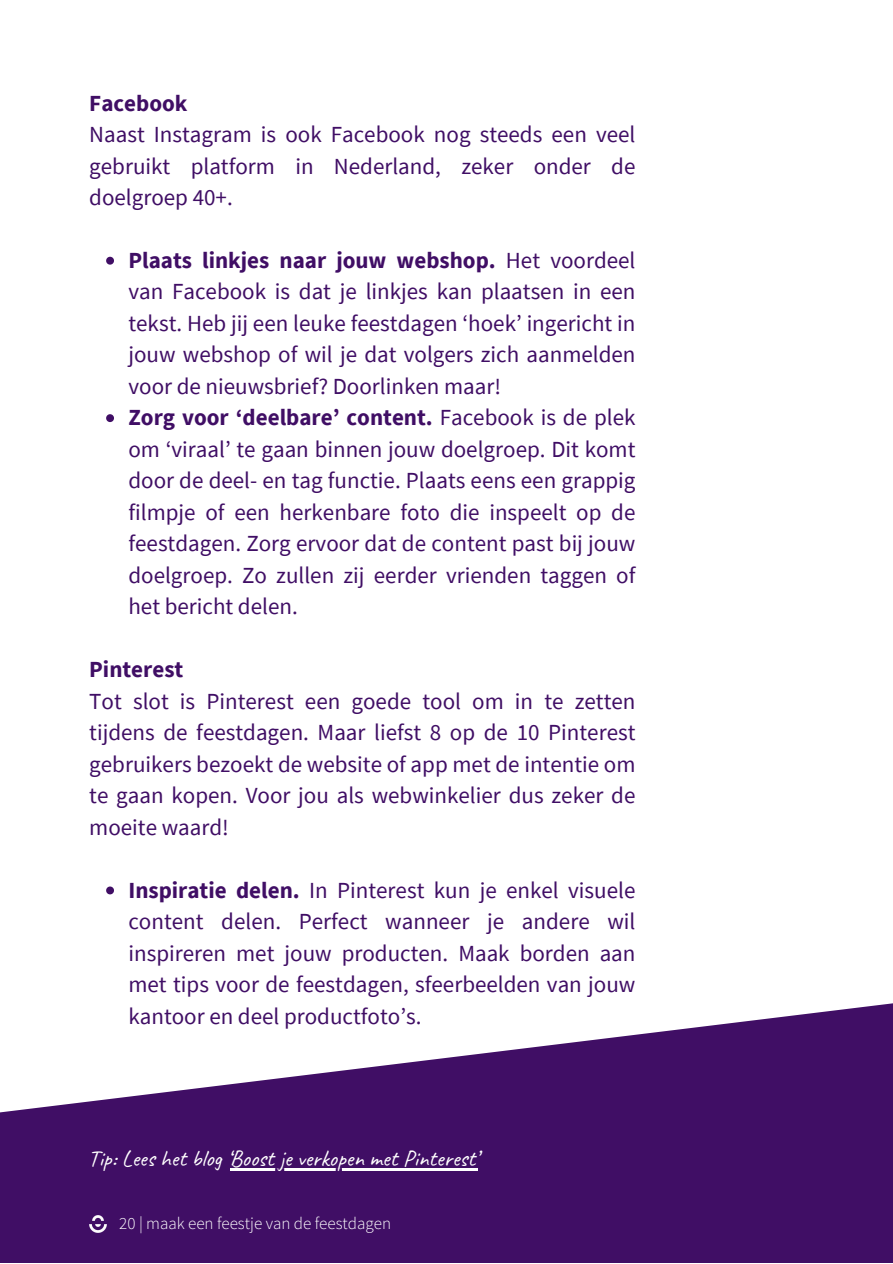
<style>
.page{position:relative;width:893px;height:1264px;background:#fff}
.page>*{position:absolute;margin:0;border:0;box-sizing:border-box;transform-origin:0 0}
.t1{font:23.1px "Caveat";color:#fff}
.t2{font:22.95px/31.5px "Source Sans Pro";color:#400e65;text-align:justify}
.t3{font:700 22.95px "Source Sans Pro";color:#400e65}
.t4{font:300 17.1px "Source Sans Pro";color:#fff}
.s1{font-weight:700}
</style>
<div class="page">
<svg style="left:0;top:1003px;width:892px;height:259px;fill:#400e65"></svg>
<hr style="left:230px;top:1168px;width:247px;height:2px;background:#fff">
<svg style="left:106px;top:257px;width:8px;height:8px"></svg>
<svg style="left:106px;top:414px;width:8px;height:8px"></svg>
<svg style="left:106px;top:886px;width:8px;height:8px"></svg>
<img style="left:88px;top:1213px;width:20px;height:20px">
<p class="t3" style="left:89px;top:88px;width:100px">Facebook</p>
<p class="t2" style="left:89px;top:118px;width:547px">Naast Instagram is ook Facebook nog steeds een veel gebruikt platform in Nederland, zeker onder de doelgroep 40+.</p>
<p class="t2" style="left:128px;top:244px;width:508px"><span class="s1">Plaats linkjes naar jouw webshop.</span> Het voordeel van Facebook is dat je linkjes kan plaatsen in een tekst. Heb jij een leuke feestdagen ‘hoek’ ingericht in jouw webshop of wil je dat volgers zich aanmelden voor de nieuwsbrief? Doorlinken maar!</p>
<p class="t2" style="left:128px;top:401px;width:508px"><span class="s1">Zorg voor ‘deelbare’ content.</span> Facebook is de plek om ‘viraal’ te gaan binnen jouw doelgroep. Dit komt door de deel- en tag functie. Plaats eens een grappig filmpje of een herkenbare foto die inspeelt op de feestdagen. Zorg ervoor dat de content past bij jouw doelgroep. Zo zullen zij eerder vrienden taggen of het bericht delen.</p>
<p class="t3" style="left:89px;top:654px;width:96px">Pinterest</p>
<p class="t2" style="left:89px;top:685px;width:547px">Tot slot is Pinterest een goede tool om in te zetten tijdens de feestdagen. Maar liefst 8 op de 10 Pinterest gebruikers bezoekt de website of app met de intentie om te gaan kopen. Voor jou als webwinkelier dus zeker de moeite waard!</p>
<p class="t2" style="left:128px;top:873px;width:508px"><span class="s1">Inspiratie delen.</span> In Pinterest kun je enkel visuele content delen. Perfect wanneer je andere wil inspireren met jouw producten. Maak borden aan met tips voor de feestdagen, sfeerbeelden van jouw kantoor en deel productfoto’s.</p>
<p class="t1" style="left:88px;top:1144px;width:391px">Tip: Lees het blog ‘Boost je verkopen met Pinterest’</p>
<p class="t4" style="left:119px;top:1212px;width:273px">20 | maak een feestje van de feestdagen</p>
</div>
